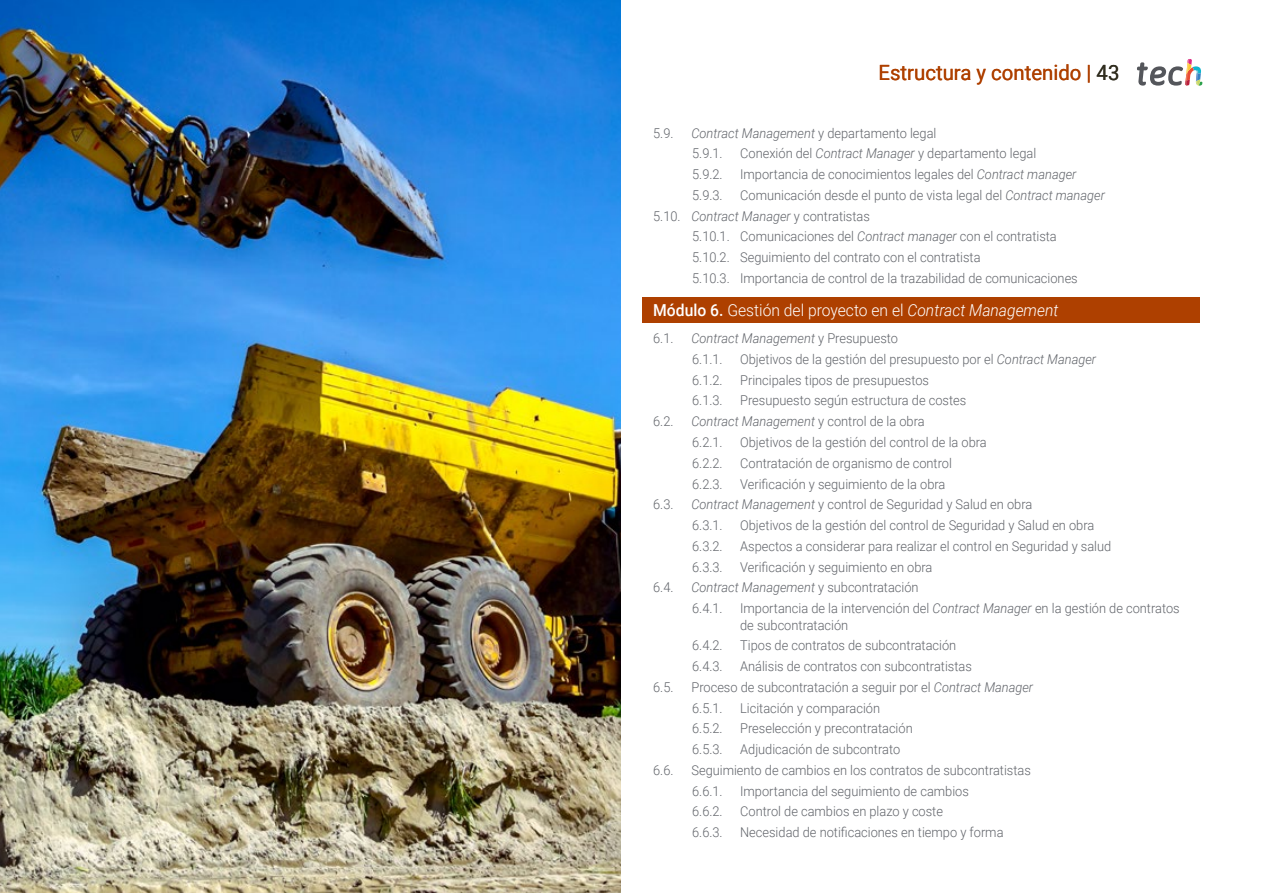
<style>
.page{position:relative;width:1263px;height:893px;background:#fff}
.page>*{position:absolute;margin:0;border:0;box-sizing:border-box;transform-origin:0 0}
.t1{font:21px "Roboto";color:#ae4000}
.t2{font:300 16.5px "Roboto";color:#fff;scale:.95 1}
.t3{font:300 13.5px/20.7px "Roboto";color:#61646a;scale:.95 1}
.t4{font:italic 300 13.5px/20.7px "Roboto";color:#61646a;scale:.95 1}
.s1{color:#312e20}
.s2{font-style:italic}
.s3{font-weight:500}
.s4{font-style:normal}
</style>
<div class="page">
<svg style="left:1137px;top:59px;width:65px;height:27px"></svg>
<div style="left:642px;top:297px;width:557px;height:25px;background:#ae4000"></div>
<img style="left:0;top:0;width:621px;height:893px">
<h1 class="t1" style="left:878px;top:57px;width:242px">Estructura y contenido | <span class="s1">43</span></h1>
<p class="t3" style="left:653px;top:122px;width:23px">5.9.</p>
<p class="t3" style="left:691px;top:122px;width:259px"><span class="s2">Contract Management</span> y departamento legal<br>5.9.1.</p>
<p class="t3" style="left:740px;top:143px;width:313px">Conexión del <span class="s2">Contract Manager</span> y departamento legal</p>
<p class="t3" style="left:692px;top:164px;width:34px">5.9.2.</p>
<p class="t3" style="left:740px;top:164px;width:355px">Importancia de conocimientos legales del <span class="s2">Contract manager</span></p>
<p class="t3" style="left:692px;top:184px;width:34px">5.9.3.</p>
<p class="t3" style="left:740px;top:184px;width:385px">Comunicación desde el punto de vista legal del <span class="s2">Contract manager</span></p>
<p class="t3" style="left:653px;top:205px;width:230px">5.10. <span class="s2">Contract Manager</span> y contratistas</p>
<p class="t3" style="left:692px;top:226px;width:385px">5.10.1. Comunicaciones del <span class="s2">Contract manager</span> con el contratista</p>
<p class="t3" style="left:692px;top:247px;width:305px">5.10.2. Seguimiento del contrato con el contratista</p>
<p class="t3" style="left:692px;top:267px;width:407px">5.10.3. Importancia de control de la trazabilidad de comunicaciones</p>
<p class="t2" style="left:653px;top:299px;width:428px"><span class="s3">Módulo 6.</span> Gestión del proyecto en el <span class="s2">Contract Management</span></p>
<p class="t3" style="left:653px;top:328px;width:23px">6.1.</p>
<p class="t4" style="left:691px;top:328px;width:219px">Contract Management <span class="s4">y Presupuesto<br>6.1.1.</span></p>
<p class="t3" style="left:740px;top:348px;width:376px">Objetivos de la gestión del presupuesto por el <span class="s2">Contract Manager</span></p>
<p class="t3" style="left:692px;top:369px;width:34px">6.1.2.</p>
<p class="t3" style="left:740px;top:369px;width:200px">Principales tipos de presupuestos</p>
<p class="t3" style="left:692px;top:390px;width:34px">6.1.3.</p>
<p class="t3" style="left:740px;top:390px;width:239px">Presupuesto según estructura de costes</p>
<p class="t3" style="left:653px;top:411px;width:23px">6.2.</p>
<p class="t3" style="left:691px;top:411px;width:247px"><span class="s2">Contract Management</span> y control de la obra<br>6.2.1.</p>
<p class="t3" style="left:740px;top:431px;width:261px">Objetivos de la gestión del control de la obra</p>
<p class="t3" style="left:692px;top:452px;width:34px">6.2.2.</p>
<p class="t3" style="left:740px;top:452px;width:224px">Contratación de organismo de control</p>
<p class="t3" style="left:692px;top:473px;width:34px">6.2.3.</p>
<p class="t3" style="left:740px;top:473px;width:217px">Verificación y seguimiento de la obra</p>
<p class="t3" style="left:653px;top:494px;width:23px">6.3.</p>
<p class="t3" style="left:691px;top:494px;width:360px"><span class="s2">Contract Management</span> y control de Seguridad y Salud en obra<br>6.3.1.</p>
<p class="t3" style="left:740px;top:514px;width:374px">Objetivos de la gestión del control de Seguridad y Salud en obra</p>
<p class="t3" style="left:692px;top:535px;width:34px">6.3.2.</p>
<p class="t3" style="left:740px;top:535px;width:392px">Aspectos a considerar para realizar el control en Seguridad y salud</p>
<p class="t3" style="left:692px;top:556px;width:34px">6.3.3.</p>
<p class="t3" style="left:740px;top:556px;width:204px">Verificación y seguimiento en obra</p>
<p class="t3" style="left:653px;top:577px;width:23px">6.4.</p>
<p class="t3" style="left:691px;top:577px;width:241px"><span class="s2">Contract Management</span> y subcontratación<br>6.4.1.</p>
<p class="t3" style="left:740px;top:599px;width:464px;line-height:16.5px">Importancia de la intervención del <span class="s2">Contract Manager</span> en la gestión de contratos de subcontratación</p>
<p class="t3" style="left:692px;top:635px;width:34px">6.4.2.</p>
<p class="t3" style="left:740px;top:635px;width:229px">Tipos de contratos de subcontratación</p>
<p class="t3" style="left:692px;top:655px;width:34px">6.4.3.</p>
<p class="t3" style="left:740px;top:655px;width:245px">Análisis de contratos con subcontratistas</p>
<p class="t3" style="left:653px;top:676px;width:23px">6.5.</p>
<p class="t3" style="left:691px;top:676px;width:361px">Proceso de subcontratación a seguir por el <span class="s2">Contract Manager<br></span>6.5.1.</p>
<p class="t3" style="left:740px;top:697px;width:149px">Licitación y comparación</p>
<p class="t3" style="left:692px;top:718px;width:34px">6.5.2.</p>
<p class="t3" style="left:740px;top:718px;width:183px">Preselección y precontratación</p>
<p class="t3" style="left:692px;top:738px;width:34px">6.5.3.</p>
<p class="t3" style="left:740px;top:738px;width:170px">Adjudicación de subcontrato</p>
<p class="t3" style="left:653px;top:759px;width:23px">6.6.</p>
<p class="t3" style="left:691px;top:759px;width:359px">Seguimiento de cambios en los contratos de subcontratistas<br>6.6.1.</p>
<p class="t3" style="left:740px;top:780px;width:242px">Importancia del seguimiento de cambios</p>
<p class="t3" style="left:692px;top:801px;width:34px">6.6.2.</p>
<p class="t3" style="left:740px;top:801px;width:215px">Control de cambios en plazo y coste</p>
<p class="t3" style="left:692px;top:821px;width:34px">6.6.3.</p>
<p class="t3" style="left:740px;top:821px;width:279px">Necesidad de notificaciones en tiempo y forma</p>
</div>
